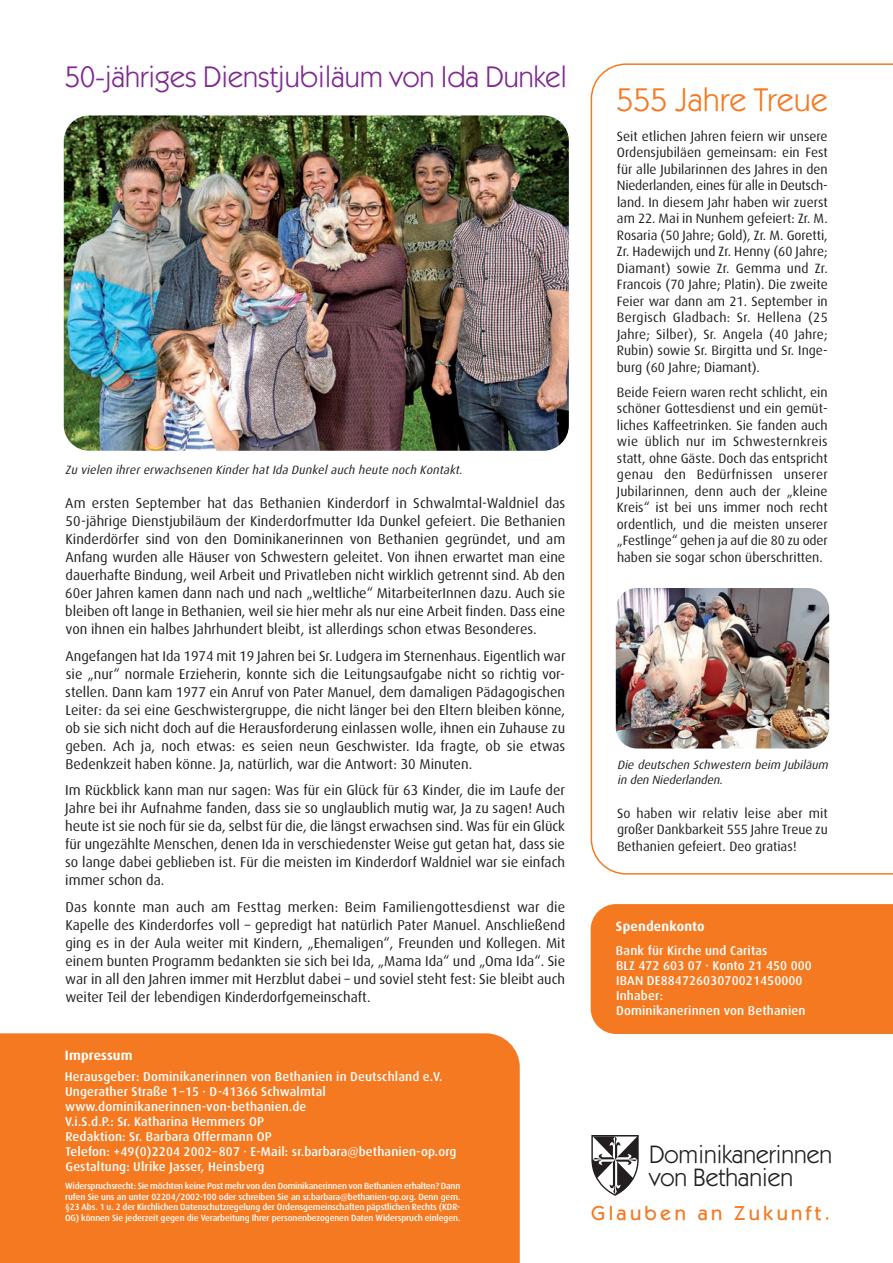
<style>
.page{position:relative;width:893px;height:1263px;background:#fff}
.page>*{position:absolute;margin:0;border:0;box-sizing:border-box;transform-origin:0 0}
.t1{font:33px "Itc Kabel";letter-spacing:.015em;color:#f47921}
.t2{font:30px "Itc Kabel";color:#802990}
.t3{font:25.35px/23.5px "Itc Kabel";color:#231f20}
.t4{font:500 20.25px "Itc Kabel";letter-spacing:.16em;color:#f47921}
.t5{font:14.25px/18px "Dax";color:#231f20;text-align:justify}
.t6{font:13.5px/16.5px "Dax";color:#231f20;text-align:justify}
.t7{font:700 13.5px "Dax";letter-spacing:.01em;color:#fff}
.t8{font:500 12.75px/15px "Dax";letter-spacing:.01em;color:#fff}
.t9{font:italic 12px/15px "Dax";color:#231f20}
.t10{font:500 9px/10.5px "Dax";letter-spacing:-.01em;color:#fff;text-align:justify}
</style>
<div class="page">
<div style="left:591px;top:904px;width:302px;height:130px;background:#f47921"></div>
<div style="left:0;top:1033px;width:520px;height:230px;background:#f47921"></div>
<svg style="left:591px;top:1135px;width:48px;height:61px"></svg>
<svg style="left:591px;top:63px;width:302px;height:811px"></svg>
<img style="left:616px;top:588px;width:213px;height:160px">
<div style="left:616px;top:758px;width:213px;height:39px;background:#fff"></div>
<img style="left:64px;top:115px;width:505px;height:336px">
<h2 class="t2" style="left:65px;top:66px;width:503px">50-jähriges Dienstjubiläum von Ida Dunkel</h2>
<p class="t9" style="left:65px;top:463px;width:401px">Zu vielen ihrer erwachsenen Kinder hat Ida Dunkel auch heute noch Kontakt.</p>
<p class="t5" style="left:65px;top:495px;width:502px">Am ersten September hat das Bethanien Kinderdorf in Schwalmtal-Waldniel das 50-jährige Dienstjubiläum der Kinderdorfmutter Ida Dunkel gefeiert. Die Bethanien Kinderdörfer sind von den Dominikanerinnen von Bethanien gegründet, und am Anfang wurden alle Häuser von Schwestern geleitet. Von ihnen erwartet man eine dauerhafte Bindung, weil Arbeit und Privatleben nicht wirklich getrennt sind. Ab den 60er Jahren kamen dann nach und nach „weltliche“ MitarbeiterInnen dazu. Auch sie bleiben oft lange in Bethanien, weil sie hier mehr als nur eine Arbeit finden. Dass eine von ihnen ein halbes Jahrhundert bleibt, ist allerdings schon etwas Besonderes.</p>
<p class="t5" style="left:65px;top:648px;width:502px">Angefangen hat Ida 1974 mit 19 Jahren bei Sr. Ludgera im Sternenhaus. Eigentlich war sie „nur“ normale Erzieherin, konnte sich die Leitungsaufgabe nicht so richtig vor&shy;stellen. Dann kam 1977 ein Anruf von Pater Manuel, dem damaligen Pädagogischen Leiter: da sei eine Geschwistergruppe, die nicht länger bei den Eltern bleiben könne, ob sie sich nicht doch auf die Herausforderung einlassen wolle, ihnen ein Zuhause zu geben. Ach ja, noch etwas: es seien neun Geschwister. Ida fragte, ob sie etwas Bedenkzeit haben könne. Ja, natürlich, war die Antwort: 30 Minuten.</p>
<p class="t5" style="left:65px;top:782px;width:502px">Im Rückblick kann man nur sagen: Was für ein Glück für 63 Kinder, die im Laufe der Jahre bei ihr Aufnahme fanden, dass sie so unglaublich mutig war, Ja zu sagen! Auch heute ist sie noch für sie da, selbst für die, die längst erwachsen sind. Was für ein Glück für ungezählte Menschen, denen Ida in verschiedenster Weise gut getan hat, dass sie so lange dabei geblieben ist. Für die meisten im Kinderdorf Waldniel war sie einfach immer schon da.</p>
<p class="t5" style="left:65px;top:899px;width:501px">Das konnte man auch am Festtag merken: Beim Familiengottesdienst war die Kapelle des Kinderdorfes voll – gepredigt hat natürlich Pater Manuel. Anschließend ging es in der Aula weiter mit Kindern, „Ehemaligen“, Freunden und Kollegen. Mit einem bunten Programm bedankten sie sich bei Ida, „Mama Ida“ und „Oma Ida“. Sie war in all den Jahren immer mit Herzblut dabei – und soviel steht fest: Sie bleibt auch weiter Teil der lebendigen Kinderdorfgemeinschaft.</p>
<p class="t7" style="left:65px;top:1049px;width:69px">Impressum</p>
<p class="t8" style="left:65px;top:1070px;width:393px">Herausgeber: Dominikanerinnen von Bethanien in Deutschland e.V.<br>Ungerather Straße 1–15 · D-41366 Schwalmtal www.dominikanerinnen-von-bethanien.de<br>V.i.S.d.P.: Sr. Katharina Hemmers OP<br>Redaktion: Sr. Barbara Offermann OP<br>Telefon: +49(0)2204 2002–807 · E-Mail: sr.barbara@bethanien-op.org Gestaltung: Ulrike Jasser, Heinsberg</p>
<p class="t10" style="left:65px;top:1181px;width:397px">Widerspruchsrecht: Sie möchten keine Post mehr von den Dominikanerinnen von Bethanien erhalten? Dann rufen Sie uns an unter 02204/2002-100 oder schreiben Sie an sr.barbara@bethanien-op.org. Denn gem. §23 Abs. 1 u. 2 der Kirchlichen Datenschutzregelung der Ordensgemeinschaften päpstlichen Rechts (KDR-OG) können Sie jederzeit gegen die Verarbeitung Ihrer personenbezogenen Daten Widerspruch einlegen.</p>
<h1 class="t1" style="left:617px;top:88px;width:212px">555 Jahre Treue</h1>
<p class="t6" style="left:617px;top:129px;width:212px">Seit etlichen Jahren feiern wir unsere Ordensjubiläen gemeinsam: ein Fest für alle Jubilarinnen des Jahres in den Niederlanden, eines für alle in Deutsch&shy;land. In diesem Jahr haben wir zuerst am 22. Mai in Nunhem gefeiert: Zr. M.<br>Rosaria (50 Jahre; Gold), Zr. M. Goretti, Zr. Hadewijch und Zr. Henny (60 Jahre; Diamant) sowie Zr. Gemma und Zr.<br>Francois (70 Jahre; Platin). Die zweite Feier war dann am 21. September in Bergisch Gladbach: Sr. Hellena (25<br>Jahre; Silber), Sr. Angela (40 Jahre; Rubin) sowie Sr. Birgitta und Sr. Inge&shy;burg (60 Jahre; Diamant).</p>
<p class="t6" style="left:617px;top:385px;width:212px">Beide Feiern waren recht schlicht, ein schöner Gottesdienst und ein gemüt&shy;liches Kaffeetrinken. Sie fanden auch wie üblich nur im Schwesternkreis statt, ohne Gäste. Doch das entspricht genau den Bedürfnissen unserer Jubilarinnen, denn auch der „kleine Kreis“ ist bei uns immer noch recht ordentlich, und die meisten unserer „Festlinge“ gehen ja auf die 80 zu oder haben sie sogar schon überschritten.</p>
<p class="t9" style="left:617px;top:758px;width:214px">Die deutschen Schwestern beim Jubiläum in den Niederlanden.</p>
<p class="t6" style="left:617px;top:806px;width:212px">So haben wir relativ leise aber mit großer Dankbarkeit 555 Jahre Treue zu Bethanien gefeiert. Deo gratias!</p>
<p class="t7" style="left:616px;top:920px;width:90px">Spendenkonto</p>
<p class="t8" style="left:616px;top:943px;width:197px">Bank für Kirche und Caritas<br>BLZ 472 603 07 · Konto 21 450 000<br>IBAN DE88472603070021450000<br>Inhaber:<br>Dominikanerinnen von Bethanien</p>
<h3 class="t3" style="left:649px;top:1144px;width:185px">Dominikanerinnen von Bethanien</h3>
<h3 class="t4" style="left:591px;top:1206px;width:241px">Glauben an Zukunft.</h3>
</div>
